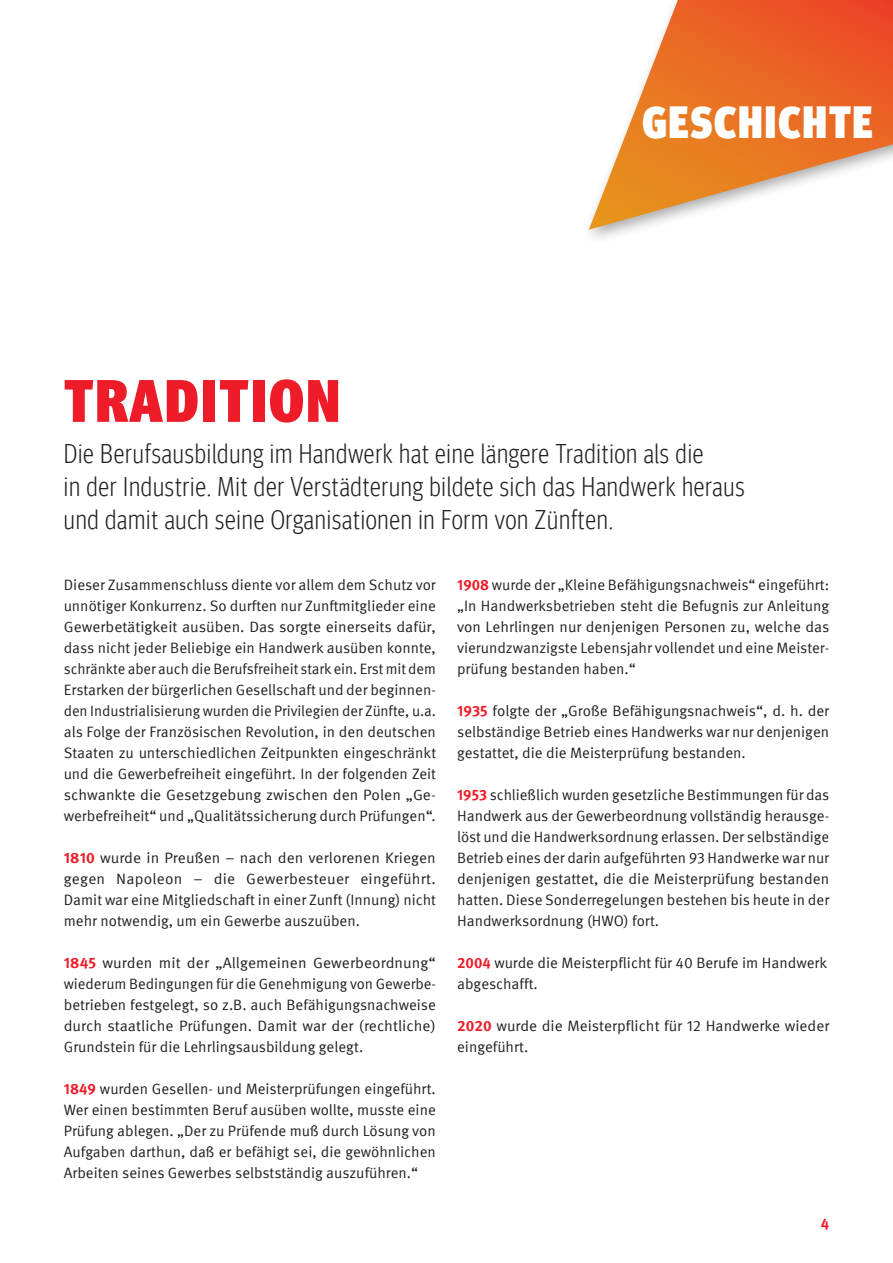
<style>
.page{position:relative;width:893px;height:1263px;background:#fff}
.page>*{position:absolute;margin:0;border:0;box-sizing:border-box;transform-origin:0 0}
.H1___Überschrift{font:900 condensed 60px "Meta Head IGM";letter-spacing:.04em;color:#ee1c28}
.t1{font:900 condensed 45px "Meta Head IGM";letter-spacing:.04em;color:#fff}
.H2___Unterüberschrift{font:300 condensed 27px/33px "Meta Head IGM";letter-spacing:.03em;color:#231f20}
.Fließtext{font:15px/21px "Meta IGM";color:#231f20;text-align:justify}
.Seitenzahlen_links{font:700 15px "Meta IGM";color:#ee1c28}
.s1{font-weight:700;color:#ee1c28}
</style>
<div class="page">
<svg style="left:589px;top:0;width:304px;height:230px"></svg>
<p class="t1" style="left:642px;top:87px;width:232px">GESCHICHTE</p>
<h1 class="H1___Überschrift" style="left:64px;top:353px;width:277px">TRADITION</h1>
<h2 class="H2___Unterüberschrift" style="left:64px;top:436px;width:682px">Die Berufsausbildung im Handwerk hat eine längere Tradition als die<br>in der Industrie. Mit der Verstädterung bildete sich das Handwerk heraus und damit auch seine Organisationen in Form von Zünften.</h2>
<p class="Fließtext" style="left:64px;top:573px;width:374px">Dieser Zusammenschluss diente vor allem dem Schutz vor unnötiger Konkurrenz. So durften nur Zunftmitglieder eine Gewerbetätigkeit ausüben. Das sorgte einerseits dafür, dass nicht jeder Beliebige ein Handwerk ausüben konnte, schränkte aber auch die Berufsfreiheit stark ein. Erst mit dem Erstarken der bürgerlichen Gesellschaft und der beginnen&shy;den Industrialisierung wurden die Privilegien der Zünfte, u.a. als Folge der Französischen Revolution, in den deutschen Staaten zu unterschiedlichen Zeitpunkten eingeschränkt und die Gewerbefreiheit eingeführt. In der folgenden Zeit schwankte die Gesetzgebung zwischen den Polen „Ge&shy;werbefreiheit“ und „Qualitätssicherung durch Prüfungen“.</p>
<p class="Fließtext" style="left:64px;top:846px;width:374px"><span class="s1">1810</span> wurde in Preußen – nach den verlorenen Kriegen gegen Napoleon – die Gewerbesteuer eingeführt.<br>Damit war eine Mitgliedschaft in einer Zunft (Innung) nicht mehr notwendig, um ein Gewerbe auszuüben.</p>
<p class="Fließtext" style="left:64px;top:951px;width:374px"><span class="s1">1845</span> wurden mit der „Allgemeinen Gewerbeordnung“ wiederum Bedingungen für die Genehmigung von Gewerbe&shy;betrieben festgelegt, so z.B. auch Befähigungsnachweise durch staatliche Prüfungen. Damit war der (rechtliche)<br>Grundstein für die Lehrlingsausbildung gelegt.</p>
<p class="Fließtext" style="left:64px;top:1077px;width:374px"><span class="s1">1849</span> wurden Gesellen- und Meisterprüfungen eingeführt.<br>Wer einen bestimmten Beruf ausüben wollte, musste eine Prüfung ablegen. „Der zu Prüfende muß durch Lösung von Aufgaben darthun, daß er befähigt sei, die gewöhnlichen Arbeiten seines Gewerbes selbstständig auszuführen.“</p>
<p class="Fließtext" style="left:457px;top:573px;width:374px"><span class="s1">1908</span> wurde der „Kleine Befähigungsnachweis“ eingeführt: „In Handwerksbetrieben steht die Befugnis zur Anleitung von Lehrlingen nur denjenigen Personen zu, welche das vierundzwanzigste Lebensjahr vollendet und eine Meister&shy;prüfung bestanden haben.“</p>
<p class="Fließtext" style="left:457px;top:699px;width:374px"><span class="s1">1935</span> folgte der „Große Befähigungsnachweis“, d. h. der selbständige Betrieb eines Handwerks war nur denjenigen gestattet, die die Meisterprüfung bestanden.</p>
<p class="Fließtext" style="left:457px;top:783px;width:374px"><span class="s1">1953</span> schließlich wurden gesetzliche Bestimmungen für das Handwerk aus der Gewerbeordnung vollständig herausge&shy;löst und die Handwerksordnung erlassen. Der selbständige Betrieb eines der darin aufgeführten 93 Handwerke war nur denjenigen gestattet, die die Meisterprüfung bestanden hatten. Diese Sonderregelungen bestehen bis heute in der Handwerksordnung (HWO) fort.</p>
<p class="Fließtext" style="left:457px;top:951px;width:371px"><span class="s1">2004</span> wurde die Meisterpflicht für 40 Berufe im Handwerk</p>
<p class="Fließtext" style="left:457px;top:972px;width:82px">abgeschafft.</p>
<p class="Fließtext" style="left:457px;top:1014px;width:374px"><span class="s1">2020</span> wurde die Meisterpflicht für 12 Handwerke wieder eingeführt.</p>
<p class="Seitenzahlen_links" style="left:821px;top:1212px;width:10px">4</p>
</div>
